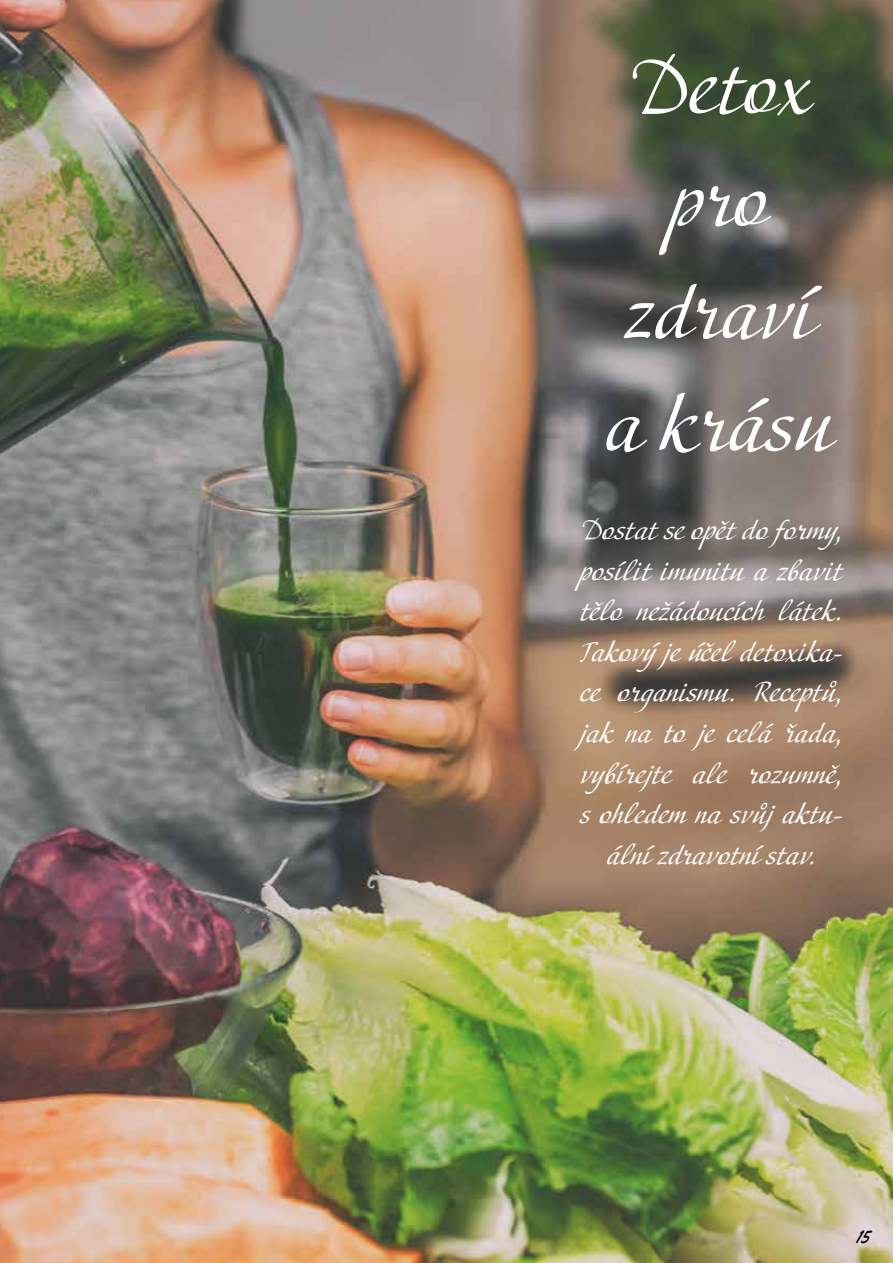
<style>
.page{position:relative;width:893px;height:1263px;background:#fff}
.page>*{position:absolute;margin:0;border:0;box-sizing:border-box;transform-origin:0 0}
.t1{font:75px/112.5px "Adventure";color:#fff;text-align:center}
.t2{font:27px/40.5px "Adventure";color:#fff;text-align:center}
.t3{font:21px "Yellowtail";color:#000}
</style>
<div class="page">
<img style="left:0;top:0;width:893px;height:1263px">
<h1 class="t1" style="left:605px;top:37px;width:231px">Detox pro zdraví a krásu</h1>
<p class="t2" style="left:580px;top:512px;width:267px">Dostat se opět do formy, posílit imunitu a zbavit tělo nežádoucích látek.<br>Takový je účel detoxika&shy;ce organismu. Receptů, jak na to je celá řada, vybírejte ale rozumně, s ohledem na svůj aktu&shy;ální zdravotní stav.</p>
<p class="t3" style="left:856px;top:1222px;width:14px">15</p>
</div>
